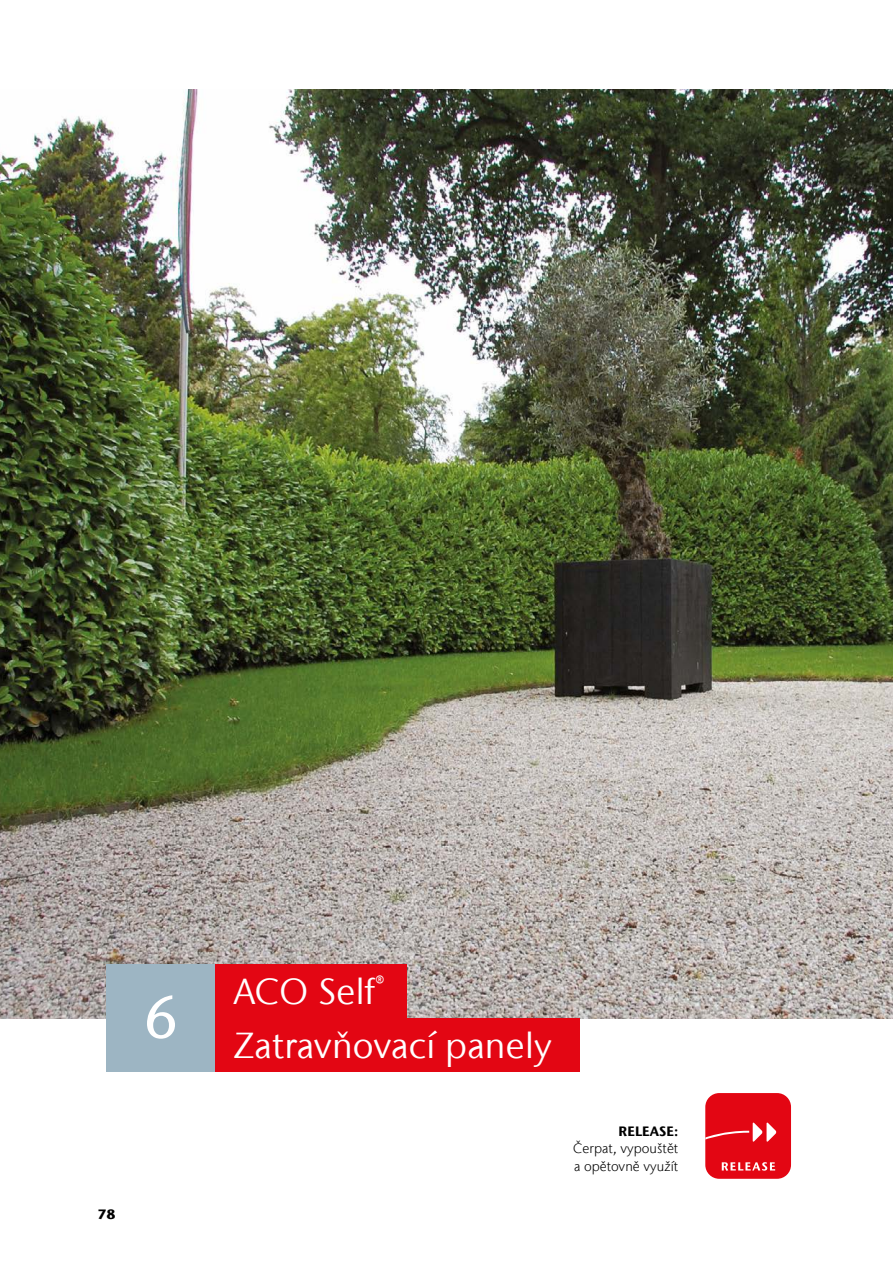
<style>
.page{position:relative;width:893px;height:1263px;background:#fff}
.page>*{position:absolute;margin:0;border:0;box-sizing:border-box;transform-origin:0 0}
.t1{font:500 60px "Stone Sans IIITC Com";color:#fff}
.t2{font:36px/53.6px "Stone Sans IIITC Com";letter-spacing:.01em;color:#fff}
.t3{font:300 13.5px/17.9px "Stone Sans IIITC Com";letter-spacing:.005em;color:#000}
.t4{font:700 13.5px "Stone Sans IIITC Com";letter-spacing:.005em;color:#000}
.t5{font:700 13.5px "Stone Sans";color:#000}
</style>
<div class="page">
<img style="left:0;top:89px;width:893px;height:929px">
<div style="left:106px;top:964px;width:110px;height:107px;background:#9db5c3"></div>
<div style="left:216px;top:964px;width:191px;height:54px;background:#e30613"></div>
<div style="left:216px;top:1018px;width:364px;height:53px;background:#e30613"></div>
<div style="left:705px;top:1093px;width:86px;height:86px;background:#e30613;border-radius:14px"></div>
<svg style="left:705px;top:1122px;width:71px;height:49px"></svg>
<h1 class="t1" style="left:144px;top:979px;width:36px">6</h1>
<p class="t5" style="left:98px;top:1206px;width:19px">78</p>
<h2 class="t2" style="left:234px;top:964px;width:320px">ACO Self<sup>®<br></sup>Zatravňovací panely</h2>
<p class="t4" style="left:619px;top:1122px;width:61px">RELEASE:</p>
<p class="t3" style="left:573px;top:1140px;width:107px">Čerpat, vypouštět a opětovně využít</p>
</div>
